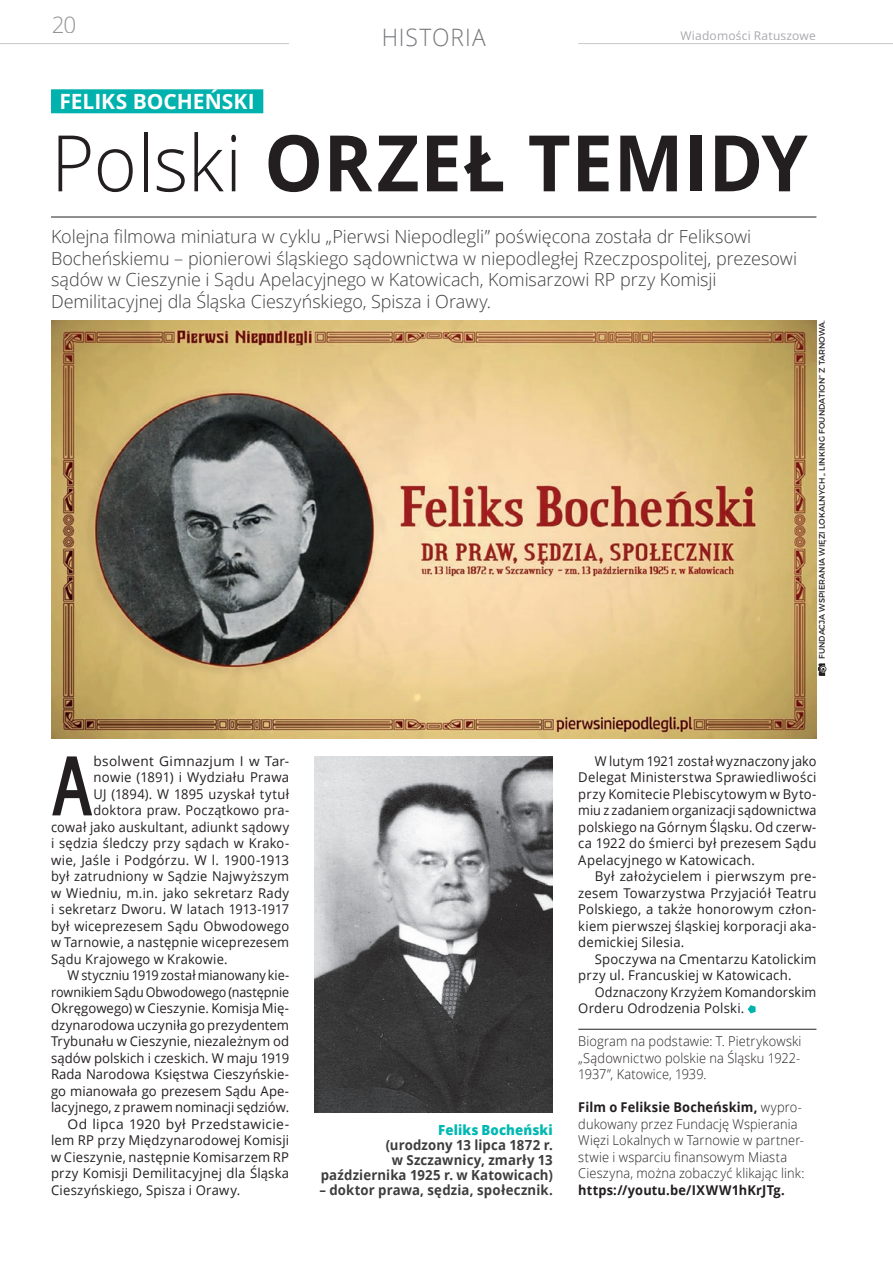
<style>
.page{position:relative;width:893px;height:1263px;background:#fff}
.page>*{position:absolute;margin:0;border:0;box-sizing:border-box;transform-origin:0 0}
.BODY_ini{font:84.15px "advent Bd 2";color:#231f20;scale:.95 1}
.TYT_52_otw{font:700 78px "Open Sans";letter-spacing:.01em;color:#231f20;scale:.95 1}
.t1{font:300 24px "Open Sans";letter-spacing:.045em;color:#76787b;scale:.95 1}
.t2{font:300 22.5px "Open Sans";color:#939598}
.Nadtytuł{font:700 21px "Open Sans";color:#fff}
.LEAD_light{font:300 18px/21.6px "Open Sans";letter-spacing:-.005em;color:#3e3e3f}
.RAMKA_txt{font:700 13.95px/15.1px "Open Sans";letter-spacing:.01em;color:#3e3e3f;text-align:right;scale:.95 1}
.RAMKA_txt-2{font:800 13.95px "Open Sans";letter-spacing:.01em;color:#00b8b2;scale:.95 1}
.BODY_tekst{font:13.5px/16.5px "Open Sans";letter-spacing:.015em;color:#231f20;text-align:justify}
.BODY_tekst-2{font:13.5px/16.5px "Open Sans";letter-spacing:.015em;color:#231f20;text-align:justify;scale:.94 1}
.NOTKA_koniec{font:300 13.5px/16.5px "Open Sans";letter-spacing:.01em;color:#231f20;text-align:justify;scale:.95 1}
.BODY_tekst-3{font:13.5px/16.5px "Open Sans";letter-spacing:.015em;color:#231f20;text-align:justify;scale:.95 1}
.BODY_ini-2{font:13.5px "Open Sans";letter-spacing:.02em;color:#231f20;scale:.95 1}
.BODY_ini-3{font:13.5px "Open Sans";letter-spacing:.02em;color:#231f20}
.BODY_ini-4{font:13.5px "Open Sans";letter-spacing:.02em;color:#231f20;scale:.96 1}
.t3{font:12px "Open Sans";letter-spacing:.015em;color:#a8a9ad}
.FOTO_autor{font:8.1px "Montserrat";letter-spacing:.01em;color:#231f20}
.s1{font-weight:300}
.s2{font-weight:700}
</style>
<div class="page">
<hr style="left:0;top:43px;width:289px;height:1px;background:#c7c8ca">
<hr style="left:578px;top:43px;width:315px;height:1px;background:#c7c8ca">
<hr style="left:578px;top:1029px;width:238px;height:1px;background:#231f20">
<svg style="left:748px;top:1005px;width:8px;height:8px"></svg>
<div style="left:51px;top:89px;width:212px;height:24px;background:#00b2ad"></div>
<hr style="left:51px;top:217px;width:765px;height:1px;background:#231f20">
<svg style="left:818px;top:663px;width:8px;height:13px"></svg>
<img style="left:51px;top:321px;width:765px;height:418px">
<img style="left:315px;top:756px;width:238px;height:356px">
<h3 class="t2" style="left:51px;top:9px;width:27px">20</h3>
<h3 class="t1" style="left:382px;top:21px;width:111px">HISTORIA</h3>
<p class="t3" style="left:680px;top:27px;width:137px">Wiadomości Ratuszowe</p>
<p class="Nadtytuł" style="left:60px;top:87px;width:197px">FELIKS BOCHEŃSKI</p>
<p class="TYT_52_otw" style="left:51px;top:108px;width:798px"><span class="s1">Polski</span> ORZEŁ TEMIDY</p>
<p class="LEAD_light" style="left:51px;top:225px;width:747px">Kolejna filmowa miniatura w cyklu „Pierwsi Niepodlegli” poświęcona została dr Feliksowi Bocheńskiemu – pionierowi śląskiego sądownictwa w niepodległej Rzeczpospolitej, prezesowi sądów w Cieszynie i Sądu Apelacyjnego w Katowicach, Komisarzowi RP przy Komisji Demilitacyjnej dla Śląska Cieszyńskiego, Spisza i Orawy.</p>
<p class="FOTO_autor" style="left:817px;top:659px;width:340px;rotate:-90deg">FUNDACJA WSPIERANIA WIĘZI LOKALNYCH „ LINKING FOUNDATION” Z TARNOWA.</p>
<p class="BODY_ini" style="left:51px;top:734px;width:46px">A</p>
<p class="BODY_ini-3" style="left:93px;top:752px;width:197px">bsolwent Gimnazjum I w Tar-</p>
<p class="BODY_ini-3" style="left:93px;top:768px;width:197px">nowie (1891) i Wydziału Prawa</p>
<p class="BODY_ini-4" style="left:93px;top:785px;width:205px">UJ (1894). W 1895 uzyskał tytuł</p>
<p class="BODY_ini-2" style="left:93px;top:801px;width:208px">doktora praw. Początkowo pra-</p>
<p class="BODY_ini-2" style="left:51px;top:818px;width:252px">cował jako auskultant, adiunkt sądowy</p>
<p class="BODY_ini-4" style="left:51px;top:834px;width:250px">i sędzia śledczy przy sądach w Krako-</p>
<p class="BODY_ini-3" style="left:51px;top:851px;width:240px">wie, Jaśle i Podgórzu. W l. 1900-1913</p>
<p class="BODY_ini-2" style="left:51px;top:867px;width:252px">był zatrudniony w Sądzie Najwyższym</p>
<p class="BODY_ini-3" style="left:51px;top:884px;width:240px">w Wiedniu, m.in. jako sekretarz Rady</p>
<p class="BODY_ini-2" style="left:51px;top:900px;width:252px">i sekretarz Dworu. W latach 1913-1917</p>
<p class="BODY_ini-4" style="left:51px;top:917px;width:250px">był wiceprezesem Sądu Obwodowego</p>
<p class="BODY_ini-2" style="left:51px;top:933px;width:252px">w Tarnowie, a następnie wiceprezesem</p>
<p class="BODY_ini-2" style="left:51px;top:950px;width:187px">Sądu Krajowego w Krakowie.</p>
<p class="BODY_tekst-2" style="left:51px;top:967px;width:255px;text-indent:16px">W styczniu 1919 został mianowany kie&shy;rownikiem Sądu Obwodowego (następnie Okręgowego) w Cieszynie. Komisja Mię&shy;dzynarodowa uczyniła go prezydentem Trybunału w Cieszynie, niezależnym od sądów polskich i czeskich. W maju 1919<br>Rada Narodowa Księstwa Cieszyńskie&shy;go mianowała go prezesem Sądu Ape&shy;lacyjnego, z prawem nominacji sędziów.</p>
<p class="BODY_tekst" style="left:51px;top:1115px;width:240px;text-indent:16px">Od lipca 1920 był Przedstawicie&shy;lem RP przy Międzynarodowej Komisji w Cieszynie, następnie Komisarzem RP przy Komisji Demilitacyjnej dla Śląska Cieszyńskiego, Spisza i Orawy.</p>
<p class="RAMKA_txt-2" style="left:438px;top:1119px;width:122px">Feliks Bocheński</p>
<p class="RAMKA_txt" style="left:321px;top:1137px;width:246px">(urodzony 13 lipca 1872 r.<br>w Szczawnicy, zmarły 13 października 1925 r. w Katowicach)</p>
<p class="RAMKA_txt" style="left:319px;top:1182px;width:247px">– doktor prawa, sędzia, społecznik.</p>
<p class="BODY_tekst-3" style="left:578px;top:752px;width:252px;text-indent:16px">W lutym 1921 został wyznaczony jako Delegat Ministerstwa Sprawiedliwości przy Komitecie Plebiscytowym w Byto&shy;miu z zadaniem organizacji sądownictwa polskiego na Górnym Śląsku. Od czerw&shy;ca 1922 do śmierci był prezesem Sądu Apelacyjnego w Katowicach.</p>
<p class="BODY_tekst" style="left:578px;top:868px;width:240px;text-indent:16px">Był założycielem i pierwszym pre&shy;zesem Towarzystwa Przyjaciół Teatru Polskiego, a także honorowym człon&shy;kiem pierwszej śląskiej korporacji aka&shy;demickiej Silesia.</p>
<p class="BODY_tekst" style="left:578px;top:950px;width:240px;text-indent:16px">Spoczywa na Cmentarzu Katolickim przy ul. Francuskiej w Katowicach.</p>
<p class="BODY_tekst-2" style="left:578px;top:983px;width:255px;text-indent:16px">Odznaczony Krzyżem Komandorskim<br>Orderu Odrodzenia Polski.</p>
<p class="NOTKA_koniec" style="left:578px;top:1033px;width:236px">Biogram na podstawie: T. Pietrykowski „Sądownictwo polskie na Śląsku 1922- 1937”, Katowice, 1939.</p>
<p class="NOTKA_koniec" style="left:578px;top:1099px;width:240px;text-align:left"><span class="s2">Film o Feliksie Bocheńskim,</span> wypro&shy;dukowany przez Fundację Wspierania Więzi Lokalnych w Tarnowie w partner&shy;stwie i wsparciu finansowym Miasta Cieszyna, można zobaczyć klikając link: <span class="s2">https://youtu.be/IXWW1hKrJTg.</span></p>
</div>
